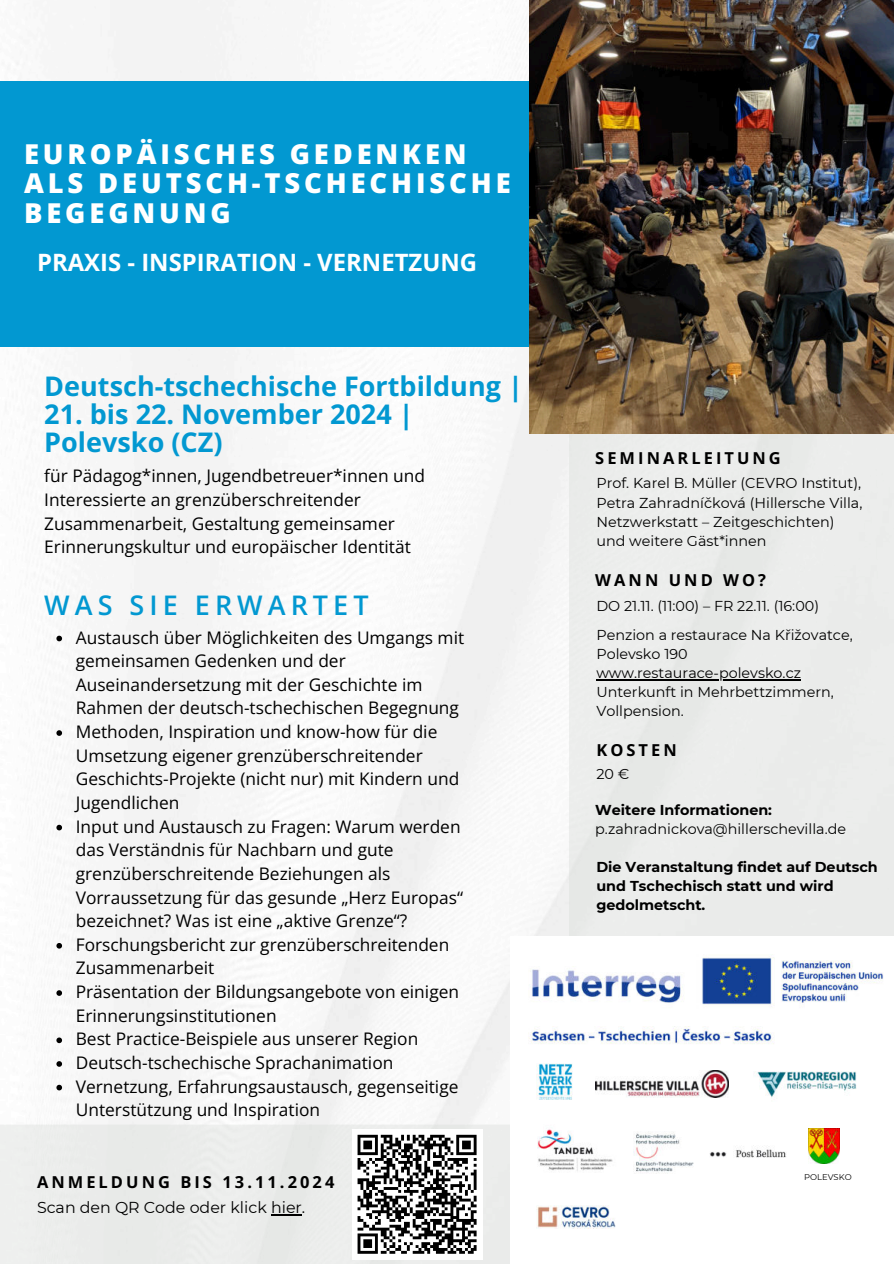
<style>
.page{position:relative;width:894px;height:1264px;background:#fff}
.page>*{position:absolute;margin:0;border:0;box-sizing:border-box;transform-origin:0 0}
.t1{font:800 27.45px/29.2px "Open Sans";letter-spacing:.14em;color:#fff}
.t2{font:700 27px/28.2px "Open Sans";color:#0298d1}
.t3{font:600 27px "Open Sans";letter-spacing:.185em;color:#0298d1}
.t4{font:700 23.85px "Open Sans";color:#fff}
.t5{font:17.4px/23.7px "Open Sans";color:#000}
.t6{font:700 16.35px "Open Sans";letter-spacing:.185em;color:#000}
.t7{font:15.9px "Montserrat";color:#000}
.t8{font:14.4px/19.2px "Montserrat";color:#000}
.t9{font:700 14.4px/19.2px "Montserrat";color:#000}
.t10{font:8.4px "Montserrat";color:#000}
.s1{font-weight:700}
</style>
<div class="page">
<img style="left:0;top:0;width:568px;height:1124px">
<div style="left:0;top:82px;width:614px;height:265px;background:#0298d1"></div>
<div style="left:568px;top:433px;width:325px;height:503px;background:#ecedec"></div>
<img style="left:529px;top:0;width:364px;height:433px">
<div style="left:0;top:1124px;width:510px;height:139px;background:#eaecea"></div>
<div style="left:510px;top:964px;width:383px;height:299px;background:#fff"></div>
<img style="left:536px;top:1063px;width:37px;height:37px">
<img style="left:510px;top:936px;width:373px;height:108px">
<img style="left:756px;top:1071px;width:100px;height:27px">
<img style="left:633px;top:1132px;width:61px;height:41px">
<img style="left:536px;top:1205px;width:78px;height:23px">
<img style="left:595px;top:1070px;width:133px;height:27px">
<img style="left:709px;top:1149px;width:77px;height:9px">
<img style="left:808px;top:1128px;width:31px;height:35px">
<img style="left:537px;top:1129px;width:76px;height:42px">
<svg style="left:56px;top:635px;width:6px;height:6px"></svg>
<svg style="left:56px;top:730px;width:6px;height:6px"></svg>
<svg style="left:56px;top:824px;width:6px;height:6px"></svg>
<svg style="left:56px;top:943px;width:6px;height:5px"></svg>
<svg style="left:56px;top:990px;width:6px;height:5px"></svg>
<svg style="left:56px;top:1037px;width:6px;height:6px"></svg>
<svg style="left:56px;top:1061px;width:6px;height:5px"></svg>
<svg style="left:56px;top:1084px;width:6px;height:6px"></svg>
<hr style="left:271px;top:1214px;width:31px;height:1px;background:#000">
<hr style="left:596px;top:679px;width:204px;height:1px;background:#000">
<div style="left:351px;top:1128px;width:131px;height:131px;background:#fff"></div>
<svg style="left:357px;top:1134px;width:120px;height:120px"></svg>
<p class="t1" style="left:24px;top:138px;width:488px">EUROPÄISCHES GEDENKEN<br>ALS DEUTSCH-TSCHECHISCHE<br>BEGEGNUNG</p>
<p class="t4" style="left:37px;top:245px;width:441px">PRAXIS - INSPIRATION - VERNETZUNG</p>
<p class="t2" style="left:44px;top:371px;width:480px">Deutsch-tschechische Fortbildung |</p>
<p class="t2" style="left:44px;top:399px;width:371px">21. bis 22. November 2024 |<br>Polevsko (CZ)</p>
<p class="t5" style="left:44px;top:464px;width:382px">für Pädagog*innen, Jugendbetreuer*innen und Interessierte an grenzüberschreitender Zusammenarbeit, Gestaltung gemeinsamer Erinnerungskultur und europäischer Identität</p>
<p class="t3" style="left:44px;top:586px;width:326px">WAS SIE ERWARTET</p>
<p class="t5" style="left:76px;top:625px;width:390px">Austausch über Möglichkeiten des Umgangs mit gemeinsamen Gedenken und der Auseinandersetzung mit der Geschichte im Rahmen der deutsch-tschechischen Begegnung Methoden, Inspiration und know-how für die Umsetzung eigener grenzüberschreitender Geschichts-Projekte (nicht nur) mit Kindern und Jugendlichen<br>Input und Austausch zu Fragen: Warum werden das Verständnis für Nachbarn und gute grenzüberschreitende Beziehungen als Vorraussetzung für das gesunde „Herz Europas“ bezeichnet? Was ist eine „aktive Grenze“?<br>Forschungsbericht zur grenzüberschreitenden Zusammenarbeit<br>Präsentation der Bildungsangebote von einigen Erinnerungsinstitutionen<br>Best Practice-Beispiele aus unserer Region Deutsch-tschechische Sprachanimation Vernetzung, Erfahrungsaustausch, gegenseitige Unterstützung und Inspiration</p>
<p class="t6" style="left:37px;top:1170px;width:299px">ANMELDUNG BIS 13.11.2024</p>
<p class="t7" style="left:37px;top:1196px;width:270px">Scan den QR Code oder klick hier.</p>
<p class="t6" style="left:595px;top:446px;width:187px">SEMINARLEITUNG</p>
<p class="t8" style="left:596px;top:473px;width:267px">Prof. Karel B. Müller (CEVRO Institut), Petra Zahradníčková (Hillersche Villa, Netzwerkstatt – Zeitgeschichten) und weitere Gäst*innen</p>
<p class="t6" style="left:595px;top:568px;width:172px">WANN UND WO?</p>
<p class="t8" style="left:596px;top:591px;width:258px;line-height:28.2px">DO 21.11. (11:00) – FR 22.11. (16:00)<br>Penzion a restaurace Na Křižovatce,</p>
<p class="t8" style="left:596px;top:643px;width:239px">Polevsko 190 www.restaurace-polevsko.cz<br>Unterkunft in Mehrbettzimmern,<br>Vollpension.</p>
<p class="t6" style="left:596px;top:738px;width:82px">KOSTEN</p>
<p class="t8" style="left:596px;top:763px;width:34px">20 €</p>
<p class="t8" style="left:595px;top:800px;width:252px"><span class="s1">Weitere Informationen: </span>p.zahradnickova@hillerschevilla.de</p>
<p class="t9" style="left:596px;top:856px;width:283px">Die Veranstaltung findet auf Deutsch und Tschechisch statt und wird gedolmetscht.</p>
<p class="t10" style="left:804px;top:1170px;width:49px">POLEVSKO</p>
</div>
